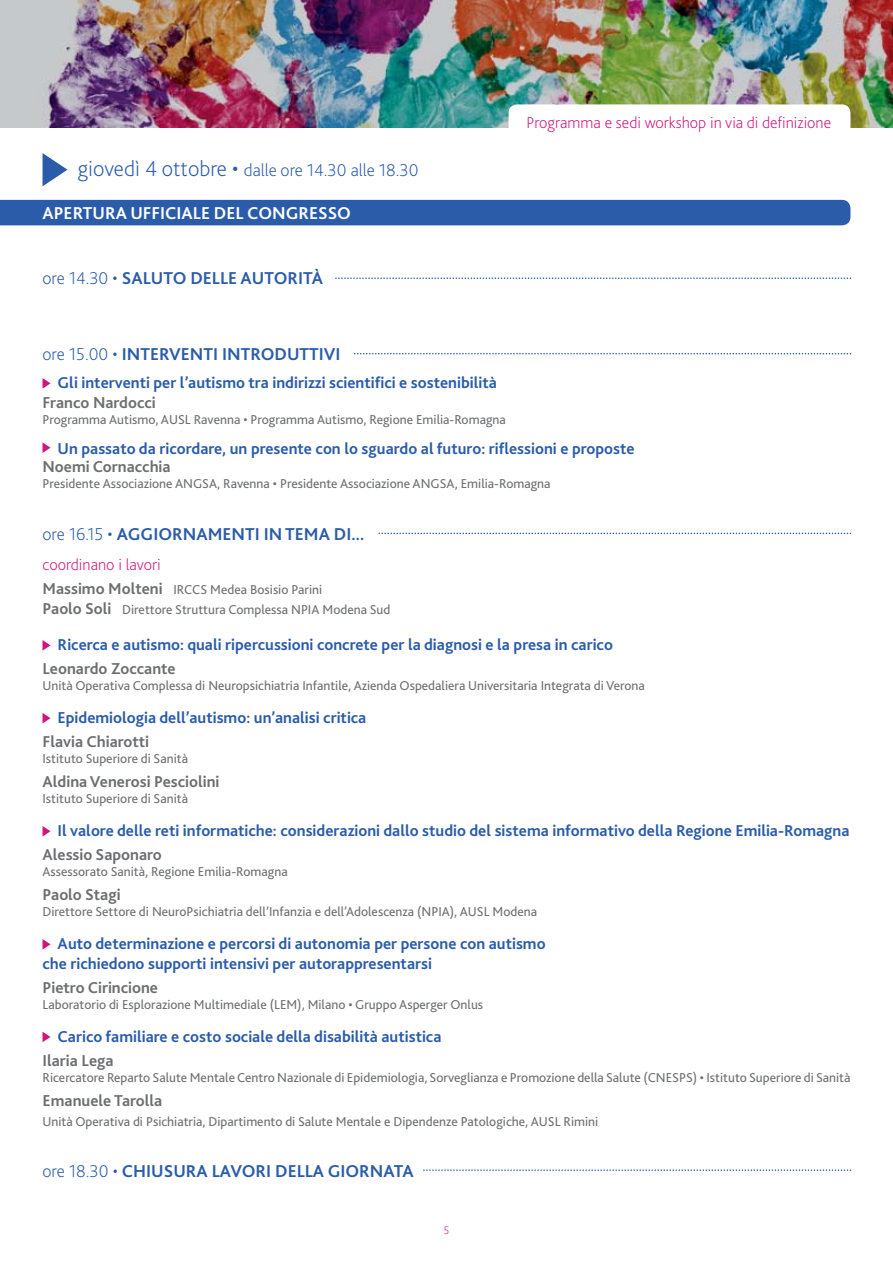
<style>
.page{position:relative;width:893px;height:1263px;background:#fff}
.page>*{position:absolute;margin:0;border:0;box-sizing:border-box;transform-origin:0 0}
.t1{font:700 18px "Bliss 2";color:#2a5caa}
.t2{font:200 18px "Bliss 2";color:#2a5caa}
.t3{font:700 18px "Bliss 2";color:#fff}
.t4{font:700 16.5px/19.8px "Bliss 2";color:#2a5caa}
.t5{font:700 16.5px "Bliss 2";color:#6d6e71}
.t6{font:200 16.5px "Bliss 2";color:#ce167c}
.t7{font:13.5px/19.8px "Bliss 2";color:#6d6e71}
.t8{font:200 11.25px "Bliss 2";color:#ce167c}
.s1{font-size:22.5px}
.s2{font-weight:200}
.s3{font-weight:700;font-size:16.5px}
</style>
<div class="page">
<div style="left:0;top:200px;width:850px;height:25px;background:#2a5caa"></div>
<svg style="left:43px;top:153px;width:25px;height:33px"></svg>
<svg style="left:43px;top:378px;width:8px;height:11px"></svg>
<svg style="left:43px;top:442px;width:8px;height:11px"></svg>
<svg style="left:43px;top:640px;width:8px;height:11px"></svg>
<svg style="left:43px;top:713px;width:8px;height:10px"></svg>
<svg style="left:43px;top:826px;width:8px;height:10px"></svg>
<svg style="left:43px;top:939px;width:8px;height:11px"></svg>
<svg style="left:43px;top:1032px;width:8px;height:10px"></svg>
<svg style="left:335px;top:277px;width:516px;height:2px"></svg>
<img style="left:0;top:0;width:893px;height:128px">
<svg style="left:354px;top:353px;width:497px;height:1px"></svg>
<svg style="left:378px;top:533px;width:473px;height:1px"></svg>
<svg style="left:423px;top:1169px;width:428px;height:2px"></svg>
<svg style="left:509px;top:104px;width:341px;height:24px"></svg>
<h1 class="t2" style="left:78px;top:159px;width:342px"><span class="s1">giovedì 4 ottobre •</span> dalle ore 14.30 alle 18.30</h1>
<h1 class="t3" style="left:43px;top:202px;width:310px">APERTURA UFFICIALE DEL CONGRESSO</h1>
<h1 class="t1" style="left:43px;top:267px;width:282px"><span class="s2">ore 14.30 •</span> SALUTO DELLE AUTORITÀ</h1>
<p class="t6" style="left:526px;top:113px;width:306px">Programma e sedi workshop in via di definizione</p>
<h1 class="t1" style="left:43px;top:342px;width:300px"><span class="s2">ore 15.00 •</span> INTERVENTI INTRODUTTIVI</h1>
<p class="t4" style="left:58px;top:372px;width:441px">Gli interventi per l’autismo tra indirizzi scientifici e sostenibilità</p>
<p class="t5" style="left:43px;top:392px;width:115px">Franco Nardocci</p>
<p class="t7" style="left:43px;top:409px;width:465px">Programma Autismo, AUSL Ravenna • Programma Autismo, Regione Emilia-Romagna</p>
<p class="t4" style="left:58px;top:438px;width:578px">Un passato da ricordare, un presente con lo sguardo al futuro: riflessioni e proposte</p>
<p class="t5" style="left:43px;top:456px;width:130px">Noemi Cornacchia</p>
<p class="t7" style="left:43px;top:473px;width:510px">Presidente Associazione ANGSA, Ravenna • Presidente Associazione ANGSA, Emilia-Romagna</p>
<h1 class="t1" style="left:43px;top:523px;width:323px"><span class="s2">ore 16.15 •</span> AGGIORNAMENTI IN TEMA DI...</h1>
<p class="t6" style="left:43px;top:554px;width:120px">coordinano i lavori</p>
<p class="t7" style="left:43px;top:579px;width:350px"><span class="s3">Massimo Molteni</span> IRCCS Medea Bosisio Parini<br><span class="s3">Paolo Soli</span> Direttore Struttura Complessa NPIA Modena Sud</p>
<p class="t4" style="left:58px;top:634px;width:557px">Ricerca e autismo: quali ripercussioni concrete per la diagnosi e la presa in carico</p>
<p class="t5" style="left:43px;top:658px;width:135px">Leonardo Zoccante</p>
<p class="t7" style="left:43px;top:675px;width:604px">Unità Operativa Complessa di Neuropsichiatria Infantile, Azienda Ospedaliera Universitaria Integrata di Verona</p>
<p class="t4" style="left:58px;top:707px;width:310px">Epidemiologia dell’autismo: un’analisi critica</p>
<p class="t5" style="left:43px;top:731px;width:108px">Flavia Chiarotti</p>
<p class="t7" style="left:43px;top:748px;width:147px">Istituto Superiore di Sanità</p>
<p class="t5" style="left:43px;top:771px;width:179px">Aldina Venerosi Pesciolini</p>
<p class="t7" style="left:43px;top:788px;width:147px">Istituto Superiore di Sanità</p>
<p class="t4" style="left:58px;top:820px;width:793px">Il valore delle reti informatiche: considerazioni dallo studio del sistema informativo della Regione Emilia-Romagna</p>
<p class="t5" style="left:43px;top:844px;width:121px">Alessio Saponaro</p>
<p class="t7" style="left:43px;top:861px;width:247px">Assessorato Sanità, Regione Emilia-Romagna</p>
<p class="t5" style="left:43px;top:884px;width:80px">Paolo Stagi</p>
<p class="t7" style="left:43px;top:902px;width:496px">Direttore Settore di NeuroPsichiatria dell’Infanzia e dell’Adolescenza (NPIA), AUSL Modena</p>
<p class="t4" style="left:43px;top:933px;width:505px;text-indent:15px">Auto determinazione e percorsi di autonomia per persone con autismo che richiedono supporti intensivi per autorappresentarsi</p>
<p class="t5" style="left:43px;top:977px;width:117px">Pietro Cirincione</p>
<p class="t7" style="left:43px;top:994px;width:442px">Laboratorio di Esplorazione Multimediale (LEM), Milano • Gruppo Asperger Onlus</p>
<p class="t4" style="left:58px;top:1026px;width:385px">Carico familiare e costo sociale della disabilità autistica</p>
<p class="t5" style="left:43px;top:1050px;width:73px">Ilaria Lega</p>
<p class="t7" style="left:43px;top:1067px;width:809px">Ricercatore Reparto Salute Mentale Centro Nazionale di Epidemiologia, Sorveglianza e Promozione della Salute (CNESPS) • Istituto Superiore di Sanità</p>
<p class="t5" style="left:43px;top:1090px;width:121px">Emanuele Tarolla</p>
<p class="t7" style="left:43px;top:1111px;width:557px">Unità Operativa di Psichiatria, Dipartimento di Salute Mentale e Dipendenze Patologiche, AUSL Rimini</p>
<h1 class="t1" style="left:43px;top:1160px;width:373px"><span class="s2">ore 18.30 •</span> CHIUSURA LAVORI DELLA GIORNATA</h1>
<p class="t8" style="left:444px;top:1224px;width:7px">5</p>
</div>
